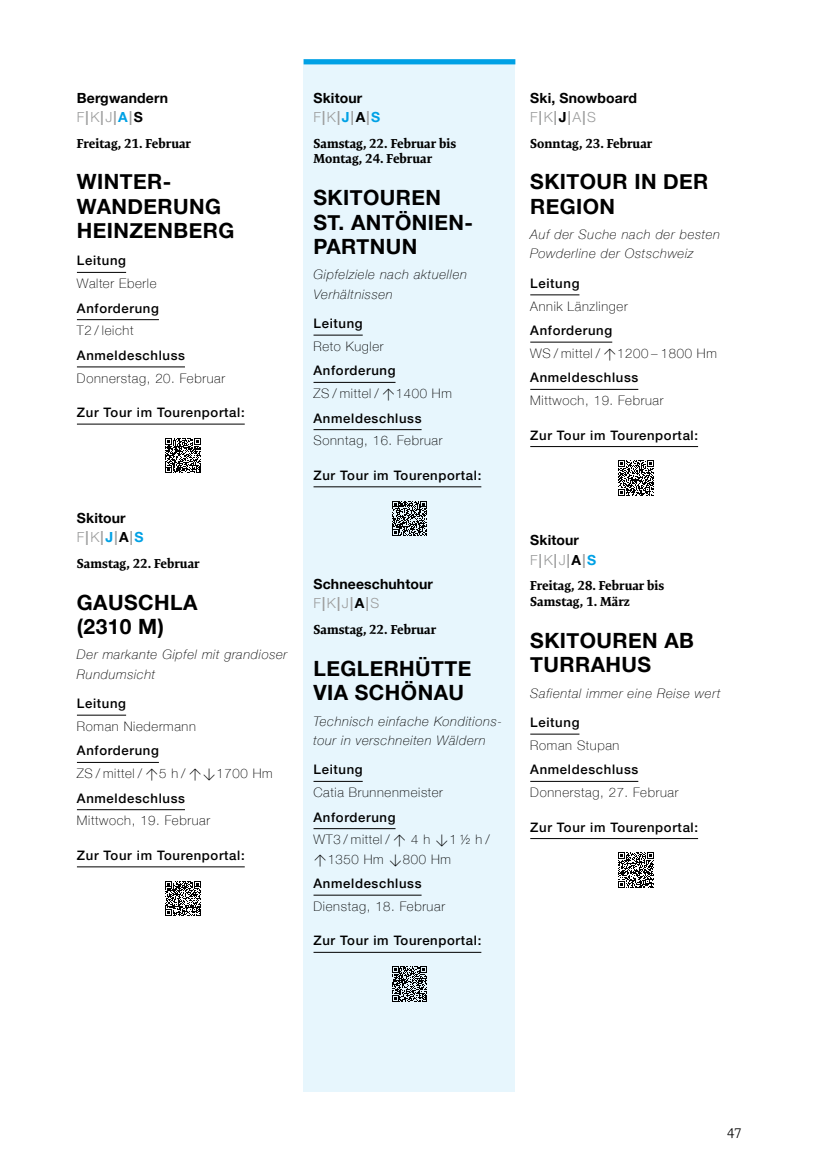
<style>
.page{position:relative;width:819px;height:1166px;background:#fff}
.page>*{position:absolute;margin:0;border:0;box-sizing:border-box;transform-origin:0 0}
.t1{font:700 21px/24.5px "Helvetica Neue";letter-spacing:.02em;color:#000}
.t2{font:700 14px "Helvetica Neue";letter-spacing:.01em;color:#000}
.t3{font:700 14px "Helvetica Neue LT Std";color:#9d9e9e}
.t4{font:300 14px "Helvetica Neue LT Std";color:#9d9e9e}
.t5{font:300 14px "Expo Serif Pro";color:#000}
.t6{font:100 13.12px/22.8px "Helvetica Neue";letter-spacing:.05em;color:#000}
.t7{font:italic 100 13.12px/19.2px "Helvetica Neue";letter-spacing:.05em;color:#000}
.t8{font:500 13.12px/24.5px "Helvetica Neue";letter-spacing:.05em;color:#000}
.t9{font:700 13.12px/15.8px "Expo Serif Pro";color:#000}
.t10{font:500 13.12px "Helvetica Neue LT Std";letter-spacing:.05em;color:#000}
.s1{font-weight:300}
.s2{color:#00a1e5}
.s3{color:#000}
.s4{font-weight:500}
.s5{font-family:"DIN Pro";font-weight:300}
.s6{font-weight:700}
.s7{font-weight:700;color:#000}
.s8{font-weight:100}
</style>
<div class="page">
<hr style="left:77px;top:272px;width:49px;height:1px;background:#000">
<hr style="left:77px;top:319px;width:82px;height:1px;background:#000">
<hr style="left:77px;top:366px;width:108px;height:1px;background:#000">
<hr style="left:77px;top:424px;width:168px;height:1px;background:#000">
<hr style="left:77px;top:715px;width:49px;height:1px;background:#000">
<hr style="left:77px;top:762px;width:82px;height:1px;background:#000">
<hr style="left:77px;top:809px;width:108px;height:1px;background:#000">
<hr style="left:77px;top:866px;width:168px;height:1px;background:#000">
<svg style="left:165px;top:438px;width:35px;height:35px"></svg>
<svg style="left:165px;top:881px;width:35px;height:35px"></svg>
<div style="left:303px;top:59px;width:212px;height:1033px;background:#e7f6fd"></div>
<hr style="left:313px;top:335px;width:49px;height:1px;background:#000">
<hr style="left:313px;top:382px;width:82px;height:1px;background:#000">
<hr style="left:313px;top:429px;width:108px;height:1px;background:#000">
<hr style="left:313px;top:486px;width:168px;height:1px;background:#000">
<hr style="left:313px;top:781px;width:49px;height:1px;background:#000">
<hr style="left:313px;top:828px;width:82px;height:1px;background:#000">
<hr style="left:313px;top:895px;width:108px;height:1px;background:#000">
<hr style="left:313px;top:952px;width:168px;height:1px;background:#000">
<svg style="left:392px;top:501px;width:35px;height:35px"></svg>
<svg style="left:392px;top:966px;width:35px;height:35px"></svg>
<div style="left:303px;top:59px;width:212px;height:5px;background:#00a1e5"></div>
<hr style="left:530px;top:294px;width:49px;height:1px;background:#000">
<hr style="left:530px;top:342px;width:82px;height:1px;background:#000">
<hr style="left:530px;top:389px;width:108px;height:1px;background:#000">
<hr style="left:530px;top:446px;width:168px;height:1px;background:#000">
<hr style="left:530px;top:734px;width:49px;height:1px;background:#000">
<hr style="left:530px;top:781px;width:108px;height:1px;background:#000">
<hr style="left:530px;top:838px;width:168px;height:1px;background:#000">
<svg style="left:618px;top:460px;width:35px;height:36px"></svg>
<svg style="left:618px;top:852px;width:35px;height:36px"></svg>
<p class="t2" style="left:77px;top:87px;width:93px">Bergwandern</p>
<p class="t3" style="left:77px;top:108px;width:67px"><span class="s1">F</span>|<span class="s1">K</span>|<span class="s1">J</span>|<span class="s2">A</span>|<span class="s3">S</span></p>
<p class="t9" style="left:77px;top:135px;width:116px">Freitag, 21. Februar</p>
<h1 class="t1" style="left:77px;top:170px;width:159px">WINTER-<br>WANDERUNG<br>HEINZENBERG</h1>
<p class="t8" style="left:77px;top:247px;width:51px">Leitung</p>
<p class="t6" style="left:77px;top:271px;width:81px">Walter Eberle</p>
<p class="t8" style="left:77px;top:295px;width:83px">Anforderung</p>
<p class="t6" style="left:77px;top:319px;width:58px">T2 / leicht</p>
<p class="t8" style="left:77px;top:342px;width:109px">Anmeldeschluss</p>
<p class="t6" style="left:77px;top:366px;width:149px">Donnerstag, 20. Februar</p>
<p class="t10" style="left:77px;top:405px;width:169px">Zur Tour im Tourenportal:</p>
<p class="t2" style="left:77px;top:507px;width:50px">Skitour</p>
<p class="t3" style="left:77px;top:528px;width:68px"><span class="s1">F</span>|<span class="s1">K</span>|<span class="s2">J</span>|<span class="s3">A</span>|<span class="s2">S</span></p>
<p class="t9" style="left:77px;top:555px;width:124px">Samstag, 22. Februar</p>
<h1 class="t1" style="left:77px;top:590px;width:122px">GAUSCHLA (2310 M)</h1>
<p class="t7" style="left:77px;top:644px;width:212px">Der markante Gipfel mit grandioser<br>Rundumsicht</p>
<p class="t8" style="left:77px;top:690px;width:51px">Leitung</p>
<p class="t6" style="left:77px;top:714px;width:120px">Roman Niedermann</p>
<p class="t6" style="left:77px;top:739px;width:197px"><span class="s4">Anforderung<br></span>ZS / mittel / <span class="s5">↑</span>5 h / <span class="s5">↑↓</span>1700 Hm</p>
<p class="t8" style="left:77px;top:785px;width:109px">Anmeldeschluss</p>
<p class="t6" style="left:77px;top:809px;width:135px">Mittwoch, 19. Februar</p>
<p class="t10" style="left:77px;top:847px;width:169px">Zur Tour im Tourenportal:</p>
<p class="t2" style="left:313px;top:87px;width:50px">Skitour</p>
<p class="t3" style="left:313px;top:108px;width:68px"><span class="s1">F</span>|<span class="s1">K</span>|<span class="s2">J</span>|<span class="s3">A</span>|<span class="s2">S</span></p>
<p class="t9" style="left:313px;top:135px;width:144px">Samstag, 22. Februar bis<br>Montag, 24. Februar</p>
<h1 class="t1" style="left:313px;top:186px;width:161px">SKITOUREN<br>ST. ANTÖNIEN-<br>PARTNUN</h1>
<p class="t7" style="left:313px;top:264px;width:155px">Gipfelziele nach aktuellen<br>Verhältnissen</p>
<p class="t8" style="left:313px;top:310px;width:51px">Leitung</p>
<p class="t6" style="left:313px;top:334px;width:71px">Reto Kugler</p>
<p class="t6" style="left:313px;top:359px;width:140px"><span class="s4">Anforderung<br></span>ZS / mittel / <span class="s5">↑</span>1400 Hm</p>
<p class="t8" style="left:313px;top:405px;width:109px">Anmeldeschluss</p>
<p class="t6" style="left:313px;top:429px;width:130px">Sonntag, 16. Februar</p>
<p class="t10" style="left:313px;top:467px;width:169px">Zur Tour im Tourenportal:</p>
<p class="t2" style="left:313px;top:573px;width:121px">Schneeschuhtour</p>
<p class="t4" style="left:313px;top:595px;width:67px">F<span class="s6">|</span>K<span class="s6">|</span>J<span class="s6">|</span><span class="s7">A</span><span class="s6">|</span>S</p>
<p class="t9" style="left:313px;top:622px;width:124px">Samstag, 22. Februar</p>
<h1 class="t1" style="left:313px;top:657px;width:159px">LEGLERHÜTTE<br>VIA SCHÖNAU</h1>
<p class="t7" style="left:313px;top:711px;width:190px">Technisch einfache Konditions&shy;tour in verschneiten Wäldern</p>
<p class="t8" style="left:313px;top:756px;width:51px">Leitung</p>
<p class="t6" style="left:313px;top:780px;width:131px">Catia Brunnenmeister</p>
<p class="t6" style="left:313px;top:805px;width:178px"><span class="s4">Anforderung<br></span>WT3 / mittel / <span class="s5">↑</span> 4 h <span class="s5">↓</span>1 ½ h /</p>
<p class="t8" style="left:313px;top:846px;width:139px"><span class="s5">↑</span><span class="s8">1350 Hm</span> <span class="s5">↓</span><span class="s8">800 Hm<br></span>Anmeldeschluss</p>
<p class="t6" style="left:313px;top:894px;width:133px">Dienstag, 18. Februar</p>
<p class="t10" style="left:313px;top:933px;width:169px">Zur Tour im Tourenportal:</p>
<p class="t2" style="left:530px;top:87px;width:108px">Ski, Snowboard</p>
<p class="t4" style="left:530px;top:108px;width:67px">F<span class="s6">|</span>K<span class="s6">|</span><span class="s7">J</span><span class="s6">|</span>A<span class="s6">|</span>S</p>
<p class="t9" style="left:530px;top:135px;width:123px">Sonntag, 23. Februar</p>
<h1 class="t1" style="left:530px;top:170px;width:180px">SKITOUR IN DER<br>REGION</h1>
<p class="t7" style="left:530px;top:224px;width:191px">Auf der Suche nach der besten<br>Powderline der Ostschweiz</p>
<p class="t8" style="left:530px;top:270px;width:51px">Leitung</p>
<p class="t6" style="left:530px;top:294px;width:99px">Annik Länzlinger</p>
<p class="t6" style="left:530px;top:318px;width:188px"><span class="s4">Anforderung<br></span>WS / mittel / <span class="s5">↑</span>1200 – 1800 Hm</p>
<p class="t8" style="left:530px;top:364px;width:109px">Anmeldeschluss</p>
<p class="t6" style="left:530px;top:388px;width:135px">Mittwoch, 19. Februar</p>
<p class="t10" style="left:530px;top:427px;width:169px">Zur Tour im Tourenportal:</p>
<p class="t2" style="left:530px;top:529px;width:50px">Skitour</p>
<p class="t3" style="left:530px;top:551px;width:67px"><span class="s1">F</span>|<span class="s1">K</span>|<span class="s1">J</span>|<span class="s3">A</span>|<span class="s2">S</span></p>
<p class="t9" style="left:530px;top:578px;width:136px">Freitag, 28. Februar bis<br>Samstag, 1. März</p>
<h1 class="t1" style="left:530px;top:629px;width:165px">SKITOUREN AB<br>TURRAHUS</h1>
<p class="t7" style="left:530px;top:683px;width:192px">Safiental immer eine Reise wert</p>
<p class="t8" style="left:530px;top:709px;width:51px">Leitung</p>
<p class="t6" style="left:530px;top:733px;width:91px">Roman Stupan</p>
<p class="t8" style="left:530px;top:756px;width:109px">Anmeldeschluss</p>
<p class="t6" style="left:530px;top:780px;width:149px">Donnerstag, 27. Februar</p>
<p class="t10" style="left:530px;top:819px;width:169px">Zur Tour im Tourenportal:</p>
<p class="t5" style="left:727px;top:1124px;width:16px">47</p>
</div>
